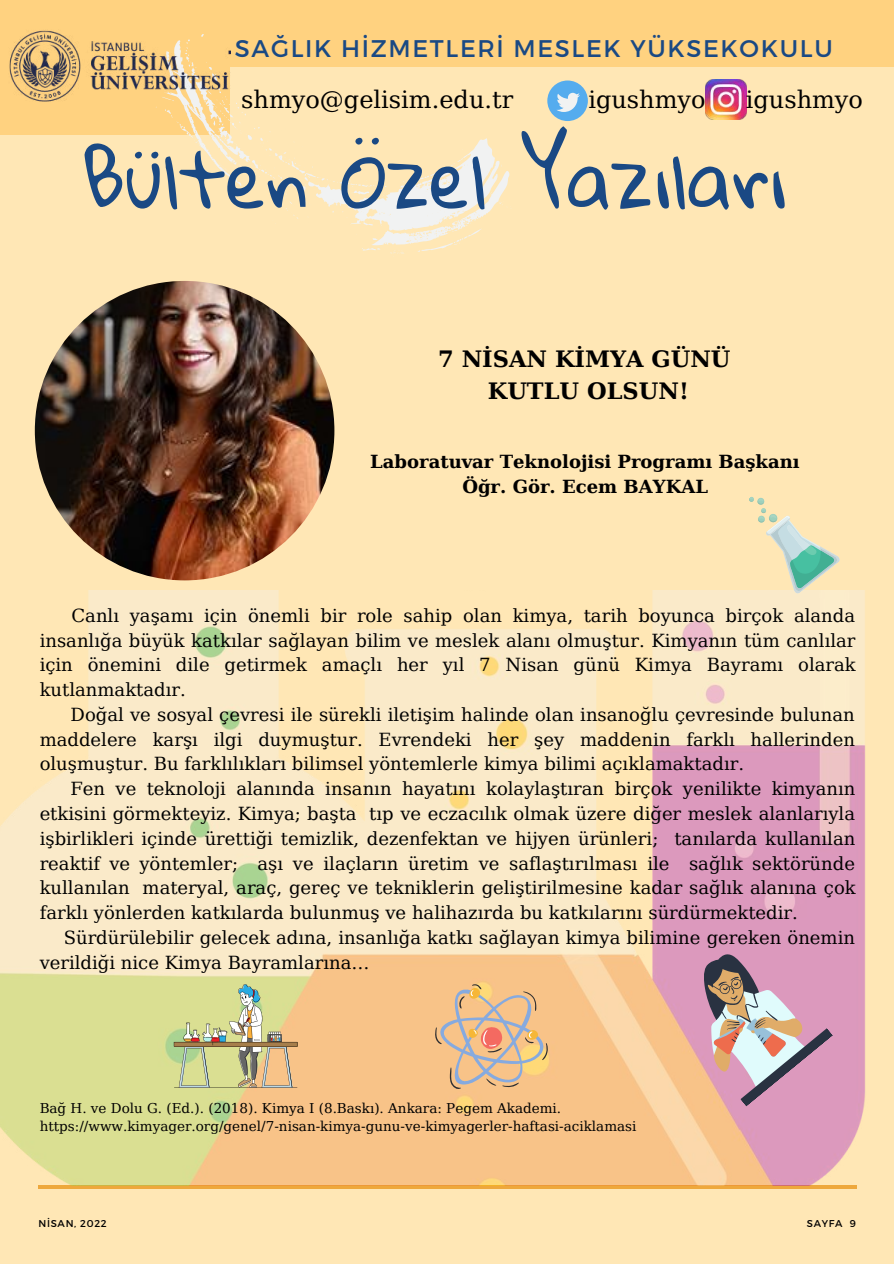
<style>
.page{position:relative;width:894px;height:1264px;background:#fff}
.page>*{position:absolute;margin:0;border:0;box-sizing:border-box;transform-origin:0 0}
.t1{font:73.95px "Gloria Hallelujah";color:#1a4984}
.t2{font:24px "DejaVu Serif";color:#000}
.t3{font:24px "Montserrat";letter-spacing:.07em;color:#1a4984}
.t4{font:700 22.5px/31.5px "DejaVu Serif";color:#000;text-align:center}
.t5{font:18px/24.8px "DejaVu Serif";color:#000;text-align:justify}
.t6{font:700 18px/24.8px "DejaVu Serif";color:#000;text-align:center}
.t7{font:13.5px/18px "DejaVu Serif";color:#000}
.t8{font:9.9px "Montserrat";letter-spacing:.07em;color:#000}
</style>
<div class="page">
<div style="left:0;top:0;width:893px;height:1263px;background:#ffe7b5"></div>
<div style="left:0;top:0;width:893px;height:68px;background:#ffd280"></div>
<svg style="left:38px;top:1185px;width:817px;height:3px;background:#eba43c"></svg>
<div style="left:0;top:67px;width:893px;height:68px;background:#ffe7b5"></div>
<div style="left:547px;top:80px;width:40px;height:41px;background:#55acee;border-radius:50%"></div>
<svg style="left:557px;top:93px;width:23px;height:19px"></svg>
<img style="left:705px;top:79px;width:41px;height:41px">
<div style="left:0;top:67px;width:230px;height:68px;background:#ffd280"></div>
<svg style="left:176px;top:50px;width:334px;height:204px"></svg>
<img style="left:35px;top:281px;width:299px;height:299px;border-radius:50%">
<img style="left:0;top:590px;width:865px;height:595px">
<svg style="left:671px;top:944px;width:162px;height:162px;background:#cda0aa"></svg>
<svg style="left:174px;top:984px;width:123px;height:104px;background:#c9c790"></svg>
<svg style="left:435px;top:984px;width:112px;height:104px;background:#e2bb91"></svg>
<svg style="left:747px;top:497px;width:94px;height:98px"></svg>
<img style="left:9px;top:30px;width:221px;height:88px">
<h2 class="t3" style="left:235px;top:33px;width:599px">SAĞLIK HİZMETLERİ MESLEK YÜKSEKOKULU</h2>
<h2 class="t2" style="left:241px;top:85px;width:273px">shmyo@gelisim.edu.tr</h2>
<h2 class="t2" style="left:588px;top:85px;width:119px">igushmyo</h2>
<h2 class="t2" style="left:745px;top:85px;width:119px">igushmyo</h2>
<h1 class="t1" style="left:82px;top:140px;width:705px">Bülten Özel Yazıları</h1>
<p class="t4" style="left:438px;top:344px;width:294px">7 NİSAN KİMYA GÜNÜ<br>KUTLU OLSUN!</p>
<p class="t6" style="left:370px;top:449px;width:431px">Laboratuvar Teknolojisi Programı Başkanı<br>Öğr. Gör. Ecem BAYKAL</p>
<p class="t5" style="left:40px;top:603px;width:817px;text-indent:32px">Canlı yaşamı için önemli bir role sahip olan kimya, tarih boyunca birçok alanda insanlığa büyük katkılar sağlayan bilim ve meslek alanı olmuştur. Kimyanın tüm canlılar için önemini dile getirmek amaçlı her yıl 7 Nisan günü Kimya Bayramı olarak kutlanmaktadır.</p>
<p class="t5" style="left:40px;top:702px;width:816px;text-indent:31px">Doğal ve sosyal çevresi ile sürekli iletişim halinde olan insanoğlu çevresinde bulunan maddelere karşı ilgi duymuştur. Evrendeki her şey maddenin farklı hallerinden oluşmuştur. Bu farklılıkları bilimsel yöntemlerle kimya bilimi açıklamaktadır.</p>
<p class="t5" style="left:40px;top:776px;width:817px;text-indent:31px">Fen ve teknoloji alanında insanın hayatını kolaylaştıran birçok yenilikte kimyanın etkisini görmekteyiz. Kimya; başta tıp ve eczacılık olmak üzere diğer meslek alanlarıyla işbirlikleri içinde ürettiği temizlik, dezenfektan ve hijyen ürünleri; tanılarda kullanılan reaktif ve yöntemler; aşı ve ilaçların üretim ve saflaştırılması ile sağlık sektöründe kullanılan materyal, araç, gereç ve tekniklerin geliştirilmesine kadar sağlık alanına çok farklı yönlerden katkılarda bulunmuş ve halihazırda bu katkılarını sürdürmektedir.</p>
<p class="t5" style="left:40px;top:925px;width:816px;text-indent:24px">Sürdürülebilir gelecek adına, insanlığa katkı sağlayan kimya bilimine gereken önemin verildiği nice Kimya Bayramlarına…</p>
<p class="t7" style="left:40px;top:1099px;width:598px">Bağ H. ve Dolu G. (Ed.). (2018). Kimya I (8.Baskı). Ankara: Pegem Akademi. https://www.kimyager.org/genel/7-nisan-kimya-gunu-ve-kimyagerler-haftasi-aciklamasi</p>
<p class="t8" style="left:38px;top:1216px;width:70px">NİSAN, 2022</p>
<p class="t8" style="left:806px;top:1216px;width:50px">SAYFA 9</p>
</div>
